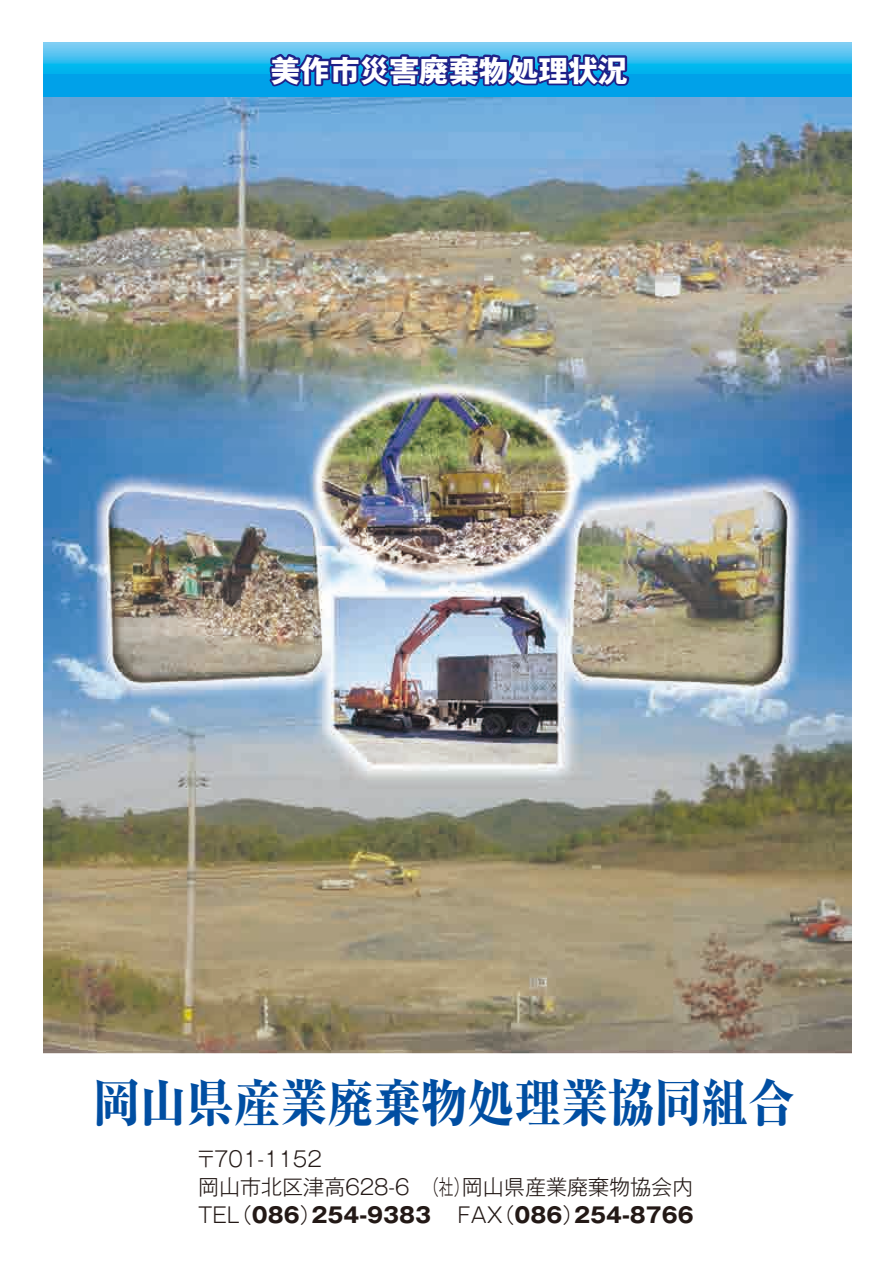
<style>
.page{position:relative;width:893px;height:1263px;background:#fff}
.page>*{position:absolute;margin:0;border:0;box-sizing:border-box;transform-origin:0 0}
.t1{font:800 51.45px "Ryumin Pr 5";color:#004ea2;scale:.91 1}
.t2{font:700 29.7px "Gothic MB101 Pr 5";color:#fff}
.t3{font:300 21px/27.6px "Gothic MB101 Pr 5";color:#231916}
.s1{font-weight:700}
</style>
<div class="page">
<img style="left:43px;top:97px;width:808px;height:957px">
<svg style="left:43px;top:43px;width:808px;height:31px;background:#3abff0"></svg>
<div style="left:43px;top:74px;width:808px;height:23px;background:#00a1e9"></div>
<svg style="left:260px;top:42px;width:372px;height:79px"></svg>
<h2 class="t2" style="left:270px;top:46px;width:359px">美作市災害廃棄物処理状況</h2>
<h1 class="t1" style="left:93px;top:1062px;width:772px">岡山県産業廃棄物処理業協同組合</h1>
<p class="t3" style="left:196px;top:1144px;width:500px">〒701-1152<br>岡山市北区津高628-6　（社）岡山県産業廃棄物協会内<br>TEL（<span class="s1">086</span>）<span class="s1">254-9383</span>　 FAX（<span class="s1">086</span>）<span class="s1">254-8766</span></p>
</div>
